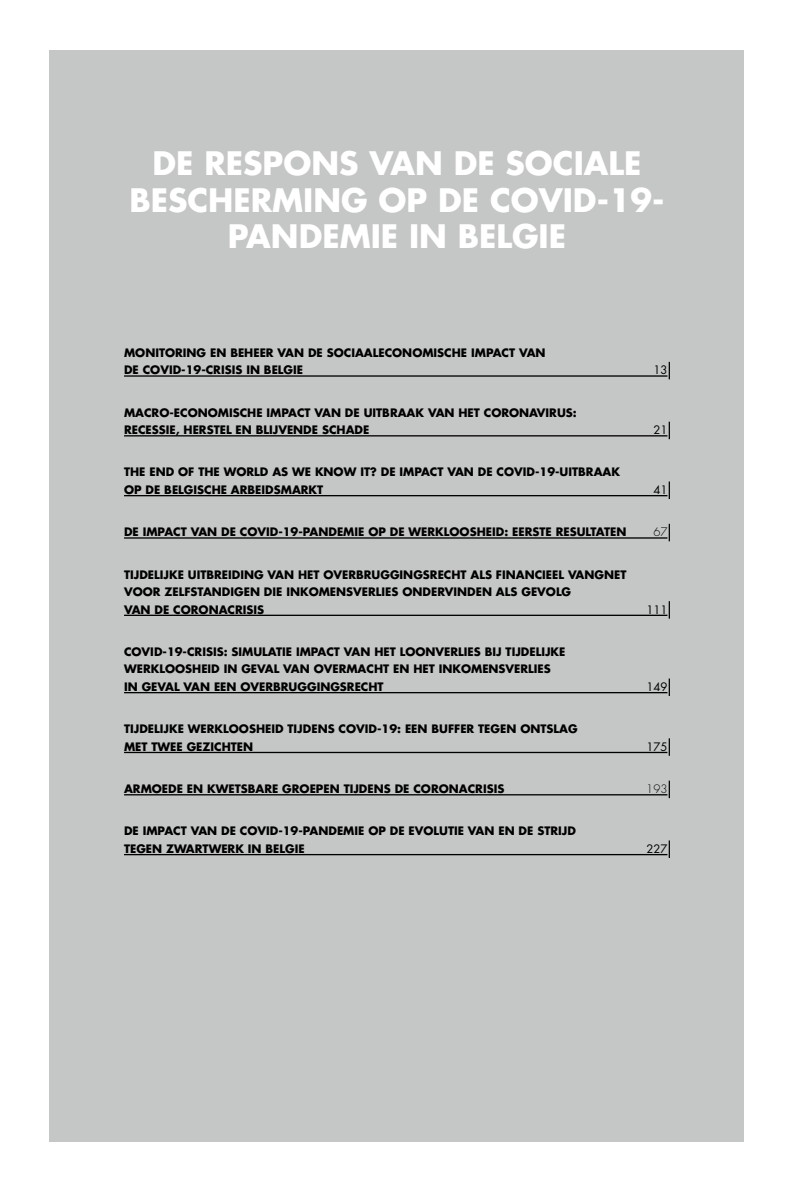
<style>
.page{position:relative;width:794px;height:1191px;background:#fff}
.page>*{position:absolute;margin:0;border:0;box-sizing:border-box;transform-origin:0 0}
.t1{font:700 31.5px/36.8px "Futura Std";color:#fff;text-align:center}
.t2{font:700 11.38px/17.5px "Futura Std";color:#000}
.t3{font:11.38px "Futura Std";color:#000}
.t4{font:300 11.38px "Futura Std";color:#000}
</style>
<div class="page">
<div style="left:50px;top:50px;width:694px;height:1091px;background:#c5c6c6"></div>
<svg style="left:668px;top:362px;width:2px;height:17px"></svg>
<hr style="left:124px;top:375px;width:543px;height:2px;background:#000">
<svg style="left:668px;top:422px;width:2px;height:17px"></svg>
<hr style="left:124px;top:435px;width:543px;height:1px;background:#000">
<svg style="left:668px;top:481px;width:2px;height:18px"></svg>
<hr style="left:124px;top:495px;width:543px;height:1px;background:#000">
<svg style="left:668px;top:524px;width:2px;height:17px"></svg>
<hr style="left:124px;top:537px;width:543px;height:1px;background:#000">
<svg style="left:668px;top:601px;width:2px;height:17px"></svg>
<hr style="left:124px;top:614px;width:543px;height:2px;background:#000">
<svg style="left:668px;top:678px;width:2px;height:18px"></svg>
<hr style="left:124px;top:692px;width:543px;height:1px;background:#000">
<svg style="left:668px;top:738px;width:2px;height:18px"></svg>
<hr style="left:124px;top:752px;width:543px;height:1px;background:#000">
<svg style="left:668px;top:780px;width:2px;height:18px"></svg>
<hr style="left:124px;top:794px;width:543px;height:1px;background:#000">
<svg style="left:668px;top:840px;width:2px;height:18px"></svg>
<hr style="left:124px;top:854px;width:543px;height:1px;background:#000">
<h1 class="t1" style="left:129px;top:144px;width:537px">DE RESPONS VAN DE SOCIALE<br>BESCHERMING OP DE COVID-19-<br>PANDEMIE IN BELGIE</h1>
<p class="t2" style="left:124px;top:343px;width:423px">MONITORING EN BEHEER VAN DE SOCIAALECONOMISCHE IMPACT VAN<br>DE COVID-19-CRISIS IN BELGIE</p>
<p class="t2" style="left:124px;top:403px;width:454px">MACRO-ECONOMISCHE IMPACT VAN DE UITBRAAK VAN HET CORONAVIRUS:<br>RECESSIE, HERSTEL EN BLIJVENDE SCHADE</p>
<p class="t2" style="left:124px;top:463px;width:497px">THE END OF THE WORLD AS WE KNOW IT? DE IMPACT VAN DE COVID-19-UITBRAAK<br>OP DE BELGISCHE ARBEIDSMARKT</p>
<p class="t3" style="left:653px;top:363px;width:16px">13</p>
<p class="t3" style="left:653px;top:422px;width:16px">21</p>
<p class="t3" style="left:653px;top:482px;width:16px">41</p>
<p class="t2" style="left:124px;top:523px;width:504px">DE IMPACT VAN DE COVID-19-PANDEMIE OP DE WERKLOOSHEID: EERSTE RESULTATEN</p>
<p class="t4" style="left:653px;top:525px;width:16px">67</p>
<p class="t2" style="left:124px;top:565px;width:504px">TIJDELIJKE UITBREIDING VAN HET OVERBRUGGINGSRECHT ALS FINANCIEEL VANGNET<br>VOOR ZELFSTANDIGEN DIE INKOMENSVERLIES ONDERVINDEN ALS GEVOLG<br>VAN DE CORONACRISIS</p>
<p class="t3" style="left:646px;top:602px;width:23px">111</p>
<p class="t2" style="left:124px;top:642px;width:443px">COVID-19-CRISIS: SIMULATIE IMPACT VAN HET LOONVERLIES BIJ TIJDELIJKE<br>WERKLOOSHEID IN GEVAL VAN OVERMACHT EN HET INKOMENSVERLIES<br>IN GEVAL VAN EEN OVERBRUGGINGSRECHT</p>
<p class="t2" style="left:124px;top:720px;width:455px">TIJDELIJKE WERKLOOSHEID TIJDENS COVID-19: EEN BUFFER TEGEN ONTSLAG<br>MET TWEE GEZICHTEN</p>
<p class="t3" style="left:646px;top:679px;width:23px">149</p>
<p class="t3" style="left:646px;top:739px;width:23px">175</p>
<p class="t2" style="left:124px;top:780px;width:382px">ARMOEDE EN KWETSBARE GROEPEN TIJDENS DE CORONACRISIS</p>
<p class="t4" style="left:646px;top:782px;width:23px">193</p>
<p class="t2" style="left:124px;top:822px;width:453px">DE IMPACT VAN DE COVID-19-PANDEMIE OP DE EVOLUTIE VAN EN DE STRIJD<br>TEGEN ZWARTWERK IN BELGIE</p>
<p class="t3" style="left:646px;top:841px;width:23px">227</p>
</div>
